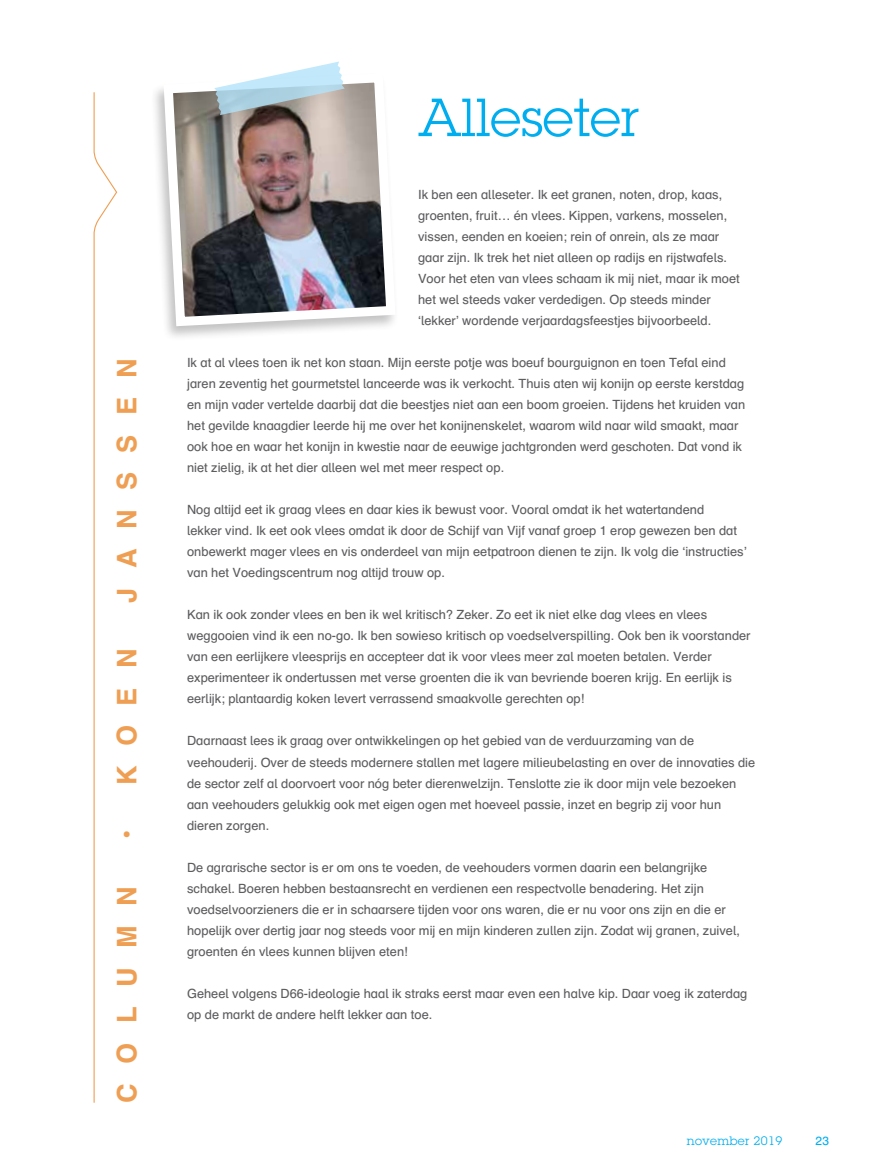
<style>
.page{position:relative;width:893px;height:1170px;background:#fff}
.page>*{position:absolute;margin:0;border:0;box-sizing:border-box;transform-origin:0 0}
.t1{font:52.5px "Lubalin Graph Std";color:#00aeef}
.t2{font:700 27px "Schulbuch Nord";letter-spacing:.72em;color:#ef9f53}
.t3{font:12.75px/21px "Schulbuch Nord";color:#5d5d60}
.t4{font:12px "Lubalin Graph Std";letter-spacing:.025em;color:#00aeef}
.t5{font:12px "Schulbuch Nord";color:#00aeef}
</style>
<div class="page">
<svg style="left:93px;top:92px;width:25px;height:1011px"></svg>
<div style="left:150px;top:71px;width:249px;height:271px;background:#000;opacity:.24"></div>
<img style="left:159px;top:71px;width:240px;height:260px">
<svg style="left:214px;top:62px;width:131px;height:53px"></svg>
<h2 class="t2" style="left:110px;top:602px;width:246px;rotate:-90deg">JANSSEN</h2>
<h2 class="t2" style="left:110px;top:840px;width:193px;rotate:-90deg">• KOEN</h2>
<h2 class="t2" style="left:110px;top:1102px;width:217px;rotate:-90deg">COLUMN</h2>
<h1 class="t1" style="left:418px;top:85px;width:223px">Alleseter</h1>
<p class="t3" style="left:418px;top:184px;width:323px">Ik ben een alleseter. Ik eet granen, noten, drop, kaas, groenten, fruit… én vlees. Kippen, varkens, mosselen, vissen, eenden en koeien; rein of onrein, als ze maar gaar zijn. Ik trek het niet alleen op radijs en rijstwafels.<br>Voor het eten van vlees schaam ik mij niet, maar ik moet het wel steeds vaker verdedigen. Op steeds minder ‘lekker’ wordende verjaardagsfeestjes bijvoorbeeld.</p>
<p class="t3" style="left:187px;top:352px;width:560px">Ik at al vlees toen ik net kon staan. Mijn eerste potje was boeuf bourguignon en toen Tefal eind jaren zeventig het gourmetstel lanceerde was ik verkocht. Thuis aten wij konijn op eerste kerstdag en mijn vader vertelde daarbij dat die beestjes niet aan een boom groeien. Tijdens het kruiden van het gevilde knaagdier leerde hij me over het konijnenskelet, waarom wild naar wild smaakt, maar ook hoe en waar het konijn in kwestie naar de eeuwige jachtgronden werd geschoten. Dat vond ik niet zielig, ik at het dier alleen wel met meer respect op.</p>
<p class="t3" style="left:187px;top:499px;width:561px">Nog altijd eet ik graag vlees en daar kies ik bewust voor. Vooral omdat ik het watertandend<br>lekker vind. Ik eet ook vlees omdat ik door de Schijf van Vijf vanaf groep 1 erop gewezen ben dat onbewerkt mager vlees en vis onderdeel van mijn eetpatroon dienen te zijn. Ik volg die ‘instructies’ van het Voedingscentrum nog altijd trouw op.</p>
<p class="t3" style="left:187px;top:604px;width:565px">Kan ik ook zonder vlees en ben ik wel kritisch? Zeker. Zo eet ik niet elke dag vlees en vlees weggooien vind ik een no-go. Ik ben sowieso kritisch op voedselverspilling. Ook ben ik voorstander van een eerlijkere vleesprijs en accepteer dat ik voor vlees meer zal moeten betalen. Verder experimenteer ik ondertussen met verse groenten die ik van bevriende boeren krijg. En eerlijk is eerlijk; plantaardig koken levert verrassend smaakvolle gerechten op!</p>
<p class="t3" style="left:187px;top:730px;width:570px">Daarnaast lees ik graag over ontwikkelingen op het gebied van de verduurzaming van de veehouderij. Over de steeds modernere stallen met lagere milieubelasting en over de innovaties die de sector zelf al doorvoert voor nóg beter dierenwelzijn. Tenslotte zie ik door mijn vele bezoeken aan veehouders gelukkig ook met eigen ogen met hoeveel passie, inzet en begrip zij voor hun dieren zorgen.</p>
<p class="t3" style="left:187px;top:856px;width:554px">De agrarische sector is er om ons te voeden, de veehouders vormen daarin een belangrijke schakel. Boeren hebben bestaansrecht en verdienen een respectvolle benadering. Het zijn voedselvoorzieners die er in schaarsere tijden voor ons waren, die er nu voor ons zijn en die er hopelijk over dertig jaar nog steeds voor mij en mijn kinderen zullen zijn. Zodat wij granen, zuivel, groenten én vlees kunnen blijven eten!</p>
<p class="t3" style="left:187px;top:982px;width:562px">Geheel volgens D66-ideologie haal ik straks eerst maar even een halve kip. Daar voeg ik zaterdag op de markt de andere helft lekker aan toe.</p>
<p class="t4" style="left:687px;top:1132px;width:97px">november 2019</p>
<p class="t5" style="left:815px;top:1132px;width:15px">23</p>
</div>
